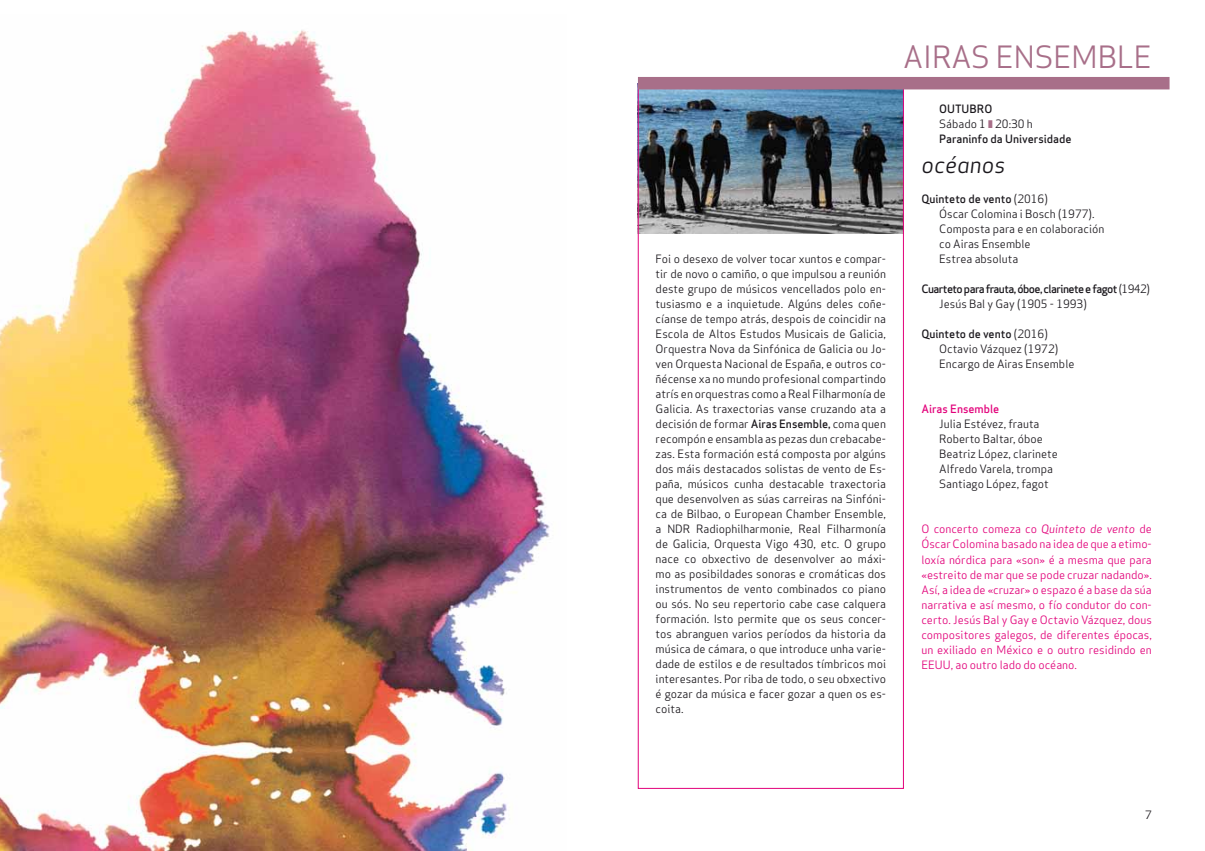
<style>
.page{position:relative;width:1205px;height:851px;background:#fff}
.page>*{position:absolute;margin:0;border:0;box-sizing:border-box;transform-origin:0 0}
.t1{font:30px "Apex Sans Book T";color:#a86f89}
.t2{font:22.5px "Apex Sans Book Italic T";color:#1a171c}
.t3{font:11.25px/15px "Apex Sans Book T";color:#1a171c}
.t4{font:11.25px/15px "Apex Sans Book T";color:#e2007a;text-align:justify}
.t5{font:11.25px "Apex Sans Medium T";color:#1a171c}
.t6{font:11.25px "Apex Sans Medium T";letter-spacing:-.05em;color:#1a171c}
.t7{font:11.25px "Apex Sans Medium T";color:#e2007a}
.s1{font-family:"Apex Sans Medium T"}
.s2{font-family:"Apex Sans Book T"}
.s3{font-family:"Apex Sans Book Italic T"}
</style>
<div class="page">
<img style="left:640px;top:89px;width:262px;height:144px">
<div style="left:638px;top:77px;width:531px;height:12px;background:#a86f89"></div>
<img style="left:0;top:30px;width:550px;height:820px">
<p class="t3" style="left:656px;top:251px;width:232px;text-align:justify">Foi o desexo de volver tocar xuntos e compar&shy;tir de novo o camiño, o que impulsou a reunión deste grupo de músicos vencellados polo en&shy;tusiasmo e a inquietude. Algúns deles coñe&shy;cíanse de tempo atrás, despois de coincidir na Escola de Altos Estudos Musicais de Galicia, Orquestra Nova da Sinfónica de Galicia ou Jo&shy;ven Orquesta Nacional de España, e outros co&shy;ñécense xa no mundo profesional compartindo atrís en orquestras como a Real Filharmonía de Galicia. As traxectorias vanse cruzando ata a decisión de formar <span class="s1">Airas Ensemble,</span> coma quen recompón e ensambla as pezas dun crebacabe&shy;zas. Esta formación está composta por algúns dos máis destacados solistas de vento de Es&shy;paña, músicos cunha destacable traxectoria que desenvolven as súas carreiras na Sinfóni&shy;ca de Bilbao, o European Chamber Ensemble, a NDR Radiophilharmonie, Real Filharmonía de Galicia, Orquesta Vigo 430, etc. O grupo nace co obxectivo de desenvolver ao máxi&shy;mo as posibildades sonoras e cromáticas dos instrumentos de vento combinados co piano ou sós. No seu repertorio cabe case calquera formación. Isto permite que os seus concer&shy;tos abranguen varios períodos da historia da música de cámara, o que introduce unha varie&shy;dade de estilos e de resultados tímbricos moi interesantes. Por riba de todo, o seu obxectivo é gozar da música e facer gozar a quen os es&shy;coita.</p>
<h1 class="t1" style="left:903px;top:38px;width:250px">AIRAS ENSEMBLE</h1>
<p class="t5" style="left:939px;top:102px;width:53px">OUTUBRO</p>
<p class="t3" style="left:939px;top:116px;width:95px">Sábado 1 20:30 h</p>
<p class="t5" style="left:939px;top:132px;width:134px">Paraninfo da Universidade</p>
<h2 class="t2" style="left:921px;top:150px;width:86px">océanos</h2>
<p class="t5" style="left:921px;top:192px;width:128px">Quinteto de vento <span class="s2">(2016)</span></p>
<p class="t3" style="left:939px;top:206px;width:167px">Óscar Colomina i Bosch (1977).<br>Composta para e en colaboración co Airas Ensemble<br>Estrea absoluta</p>
<p class="t6" style="left:921px;top:282px;width:230px">Cuarteto para frauta, óboe, clarinete e fagot <span class="s2">(1942)</span></p>
<p class="t3" style="left:939px;top:296px;width:149px">Jesús Bal y Gay (1905 - 1993)</p>
<p class="t5" style="left:921px;top:327px;width:128px">Quinteto de vento <span class="s2">(2016)</span></p>
<p class="t3" style="left:939px;top:341px;width:137px">Octavio Vázquez (1972)<br>Encargo de Airas Ensemble</p>
<p class="t7" style="left:921px;top:402px;width:79px">Airas Ensemble</p>
<p class="t3" style="left:939px;top:416px;width:120px">Julia Estévez, frauta<br>Roberto Baltar, óboe<br>Beatriz López, clarinete<br>Alfredo Varela, trompa<br>Santiago López, fagot</p>
<p class="t4" style="left:921px;top:521px;width:232px">O concerto comeza co <span class="s3">Quinteto de vento</span> de Óscar Colomina basado na idea de que a etimo&shy;loxía nórdica para «son» é a mesma que para «estreito de mar que se pode cruzar nadando».<br>Así, a idea de «cruzar» o espazo é a base da súa narrativa e así mesmo, o fío condutor do con&shy;certo. Jesús Bal y Gay e Octavio Vázquez, dous compositores galegos, de diferentes épocas, un exiliado en México e o outro residindo en EEUU, ao outro lado do océano.</p>
<p class="t3" style="left:1145px;top:806px;width:8px">7</p>
</div>
